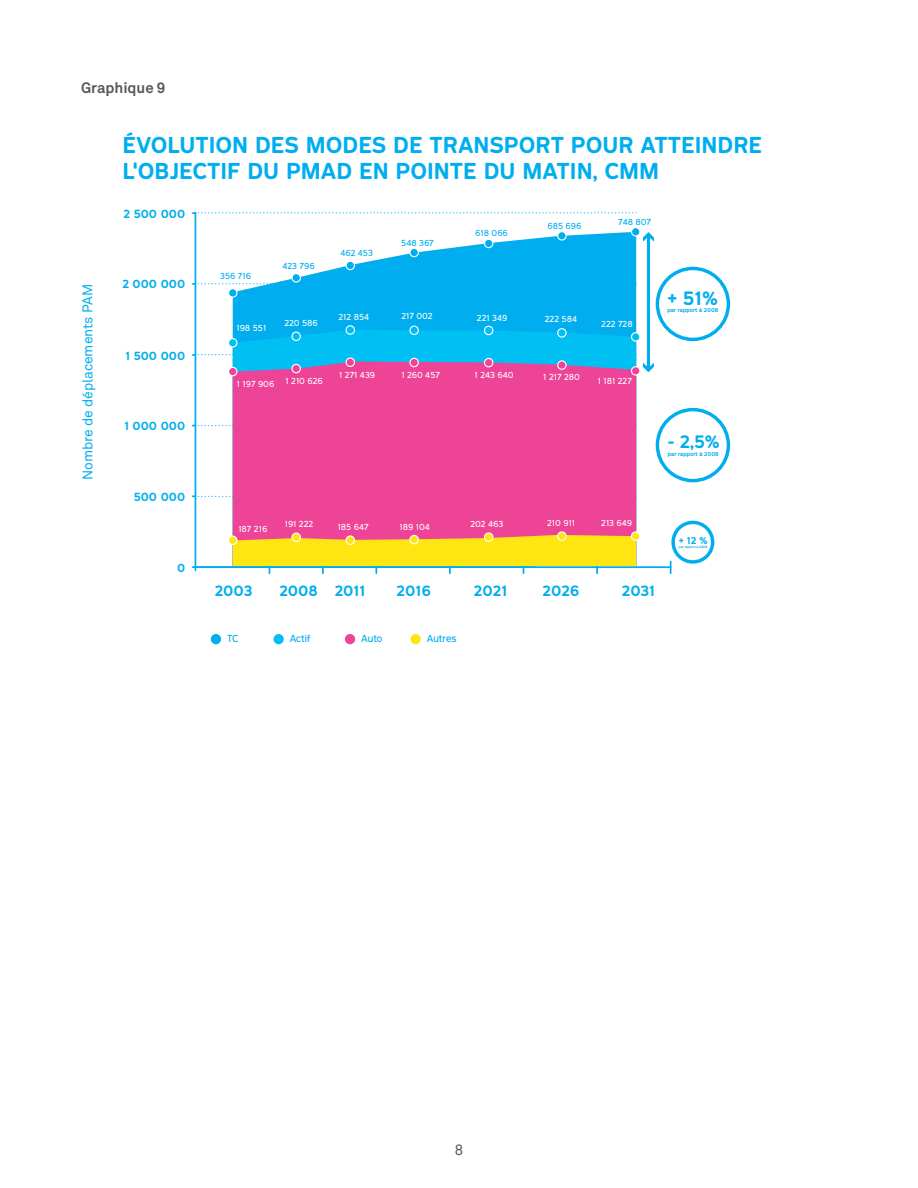
<style>
.page{position:relative;width:918px;height:1188px;background:#fff}
.page>*{position:absolute;margin:0;border:0;box-sizing:border-box;transform-origin:0 0}
.t1{font:700 21.3px/25.5px "STM Montreal";color:#00aeef}
.t2{font:700 17.85px "STM Montreal";color:#00aeef}
.t3{font:700 16.65px "STM Montreal";color:#00aeef}
.t4{font:700 15px "Akkurat";color:#58595b}
.t5{font:15px "Akkurat";color:#58595b}
.t6{font:13.95px "Akkurat";letter-spacing:-.005em;color:#00aeef}
.t7{font:700 13.8px "STM Montreal";color:#00aeef}
.t8{font:700 10.95px "STM Montreal";color:#00aeef}
.t9{font:9.45px "STM Montreal";color:#00aeef}
.t10{font:700 9.15px "STM Montreal";color:#00aeef}
.t11{font:8.1px "STM Montreal";letter-spacing:-.005em;color:#fff}
.t12{font:8.1px "STM Montreal";letter-spacing:-.005em;color:#00aeef}
.t13{font:700 5.25px "STM Montreal";color:#00aeef}
.t14{font:700 2.85px "STM Montreal";color:#00aeef}
</style>
<div class="page">
<svg style="left:643px;top:232px;width:11px;height:140px"></svg>
<div style="left:211px;top:634px;width:10px;height:10px;background:#00aeef;border-radius:50%"></div>
<div style="left:274px;top:634px;width:10px;height:10px;background:#00c0f3;border-radius:50%"></div>
<div style="left:410px;top:634px;width:11px;height:10px;background:#ffe512;border-radius:50%"></div>
<div style="left:345px;top:634px;width:10px;height:10px;background:#ee4498;border-radius:50%"></div>
<svg style="left:233px;top:232px;width:403px;height:98px;fill:#00aeef"></svg>
<svg style="left:233px;top:330px;width:403px;height:32px;background:#00bef2"></svg>
<div style="left:233px;top:362px;width:403px;height:173px;background:#ee4498"></div>
<div style="left:229px;top:289px;width:8px;height:8px;background:#00aeef;border-radius:50%"></div>
<div style="left:228px;top:288px;width:10px;height:10px;border:1px solid #fff;border-radius:50%"></div>
<svg style="left:292px;top:274px;width:8px;height:8px"></svg>
<div style="left:291px;top:273px;width:10px;height:10px;border:1px solid #fff;border-radius:50%"></div>
<div style="left:346px;top:261px;width:8px;height:9px;background:#00aeef;border-radius:50%"></div>
<div style="left:346px;top:261px;width:9px;height:9px;border:1px solid #fff;border-radius:50%"></div>
<div style="left:410px;top:248px;width:8px;height:9px;background:#00aeef;border-radius:50%"></div>
<div style="left:409px;top:248px;width:10px;height:9px;border:1px solid #fff;border-radius:50%"></div>
<div style="left:484px;top:239px;width:9px;height:9px;background:#00aeef;border-radius:50%"></div>
<div style="left:484px;top:239px;width:9px;height:9px;border:1px solid #fff;border-radius:50%"></div>
<div style="left:558px;top:232px;width:8px;height:8px;background:#00aeef;border-radius:50%"></div>
<div style="left:557px;top:231px;width:10px;height:10px;border:1px solid #fff;border-radius:50%"></div>
<div style="left:632px;top:228px;width:8px;height:8px;background:#00aeef;border-radius:50%"></div>
<div style="left:631px;top:227px;width:9px;height:10px;border:1px solid #fff;border-radius:50%"></div>
<svg style="left:229px;top:339px;width:8px;height:8px"></svg>
<div style="left:228px;top:338px;width:10px;height:10px;border:1px solid #fff;border-radius:50%"></div>
<div style="left:292px;top:332px;width:8px;height:9px;background:#00c0f3;border-radius:50%"></div>
<div style="left:291px;top:332px;width:10px;height:9px;border:1px solid #fff;border-radius:50%"></div>
<div style="left:346px;top:326px;width:8px;height:8px;background:#00c0f3;border-radius:50%"></div>
<div style="left:346px;top:325px;width:9px;height:10px;border:1px solid #fff;border-radius:50%"></div>
<div style="left:410px;top:326px;width:8px;height:8px;background:#00c0f3;border-radius:50%"></div>
<div style="left:409px;top:326px;width:10px;height:9px;border:1px solid #fff;border-radius:50%"></div>
<div style="left:484px;top:326px;width:9px;height:9px;background:#00c0f3;border-radius:50%"></div>
<div style="left:484px;top:326px;width:9px;height:9px;border:1px solid #fff;border-radius:50%"></div>
<div style="left:558px;top:329px;width:8px;height:8px;background:#00c0f3;border-radius:50%"></div>
<div style="left:557px;top:328px;width:10px;height:10px;border:1px solid #fff;border-radius:50%"></div>
<div style="left:632px;top:333px;width:8px;height:8px;background:#00c0f3;border-radius:50%"></div>
<div style="left:631px;top:332px;width:9px;height:10px;border:1px solid #fff;border-radius:50%"></div>
<div style="left:229px;top:367px;width:8px;height:9px;background:#ee4498;border-radius:50%"></div>
<div style="left:228px;top:367px;width:10px;height:9px;border:1px solid #fff;border-radius:50%"></div>
<div style="left:292px;top:364px;width:8px;height:9px;background:#ee4498;border-radius:50%"></div>
<div style="left:291px;top:364px;width:10px;height:9px;border:1px solid #fff;border-radius:50%"></div>
<div style="left:346px;top:358px;width:8px;height:8px;background:#ee4498;border-radius:50%"></div>
<div style="left:346px;top:357px;width:9px;height:10px;border:1px solid #fff;border-radius:50%"></div>
<div style="left:410px;top:358px;width:8px;height:9px;background:#ee4498;border-radius:50%"></div>
<div style="left:409px;top:358px;width:10px;height:9px;border:1px solid #fff;border-radius:50%"></div>
<div style="left:484px;top:358px;width:9px;height:9px;background:#ee4498;border-radius:50%"></div>
<div style="left:484px;top:358px;width:9px;height:9px;border:1px solid #fff;border-radius:50%"></div>
<div style="left:558px;top:361px;width:8px;height:8px;background:#ee4498;border-radius:50%"></div>
<div style="left:557px;top:360px;width:10px;height:10px;border:1px solid #fff;border-radius:50%"></div>
<div style="left:632px;top:367px;width:8px;height:8px;background:#ee4498;border-radius:50%"></div>
<div style="left:631px;top:366px;width:9px;height:10px;border:1px solid #fff;border-radius:50%"></div>
<svg style="left:193px;top:495px;width:444px;height:2px"></svg>
<svg style="left:193px;top:425px;width:444px;height:1px"></svg>
<svg style="left:193px;top:354px;width:444px;height:2px"></svg>
<svg style="left:193px;top:283px;width:444px;height:2px"></svg>
<svg style="left:193px;top:212px;width:444px;height:2px"></svg>
<hr style="left:195px;top:213px;width:1px;height:354px;background:#00aeef">
<hr style="left:195px;top:566px;width:476px;height:2px;background:#00aeef">
<svg style="left:670px;top:562px;width:2px;height:11px"></svg>
<svg style="left:233px;top:535px;width:403px;height:38px"></svg>
<div style="left:229px;top:536px;width:8px;height:9px;background:#ffe512;border-radius:50%"></div>
<div style="left:228px;top:536px;width:10px;height:9px;border:1px solid #fff;border-radius:50%"></div>
<div style="left:292px;top:533px;width:8px;height:8px;background:#ffe512;border-radius:50%"></div>
<div style="left:291px;top:533px;width:10px;height:9px;border:1px solid #fff;border-radius:50%"></div>
<div style="left:346px;top:536px;width:8px;height:8px;background:#ffe512;border-radius:50%"></div>
<div style="left:346px;top:535px;width:9px;height:10px;border:1px solid #fff;border-radius:50%"></div>
<div style="left:410px;top:535px;width:8px;height:9px;background:#ffe512;border-radius:50%"></div>
<div style="left:409px;top:535px;width:10px;height:9px;border:1px solid #fff;border-radius:50%"></div>
<div style="left:484px;top:533px;width:9px;height:8px;background:#ffe512;border-radius:50%"></div>
<div style="left:484px;top:532px;width:9px;height:10px;border:1px solid #fff;border-radius:50%"></div>
<div style="left:558px;top:532px;width:8px;height:8px;background:#ffe512;border-radius:50%"></div>
<div style="left:557px;top:531px;width:10px;height:10px;border:1px solid #fff;border-radius:50%"></div>
<div style="left:632px;top:532px;width:8px;height:8px;background:#ffe512;border-radius:50%"></div>
<div style="left:631px;top:531px;width:9px;height:10px;border:1px solid #fff;border-radius:50%"></div>
<div style="left:656px;top:408px;width:74px;height:74px;border:3px solid #00aeef;border-radius:50%"></div>
<div style="left:656px;top:267px;width:74px;height:74px;border:3px solid #00aeef;border-radius:50%"></div>
<div style="left:671px;top:521px;width:43px;height:43px;border:3px solid #00aeef;border-radius:50%"></div>
<h3 class="t4" style="left:81px;top:79px;width:86px">Graphique 9</h3>
<h1 class="t1" style="left:122px;top:132px;width:641px">ÉVOLUTION DES MODES DE TRANSPORT POUR ATTEINDRE<br>L'OBJECTIF DU PMAD EN POINTE DU MATIN, CMM</h1>
<h3 class="t6" style="left:79px;top:480px;width:197px;rotate:-90deg">Nombre de déplacements PAM</h3>
<h3 class="t8" style="left:123px;top:207px;width:63px">2 500 000</h3>
<h3 class="t8" style="left:122px;top:277px;width:64px">2 000 000</h3>
<h3 class="t8" style="left:126px;top:348px;width:61px">1 500 000</h3>
<h3 class="t8" style="left:124px;top:419px;width:62px">1 000 000</h3>
<h3 class="t8" style="left:134px;top:490px;width:53px">500 000</h3>
<h3 class="t8" style="left:177px;top:561px;width:10px">0</h3>
<p class="t12" style="left:220px;top:271px;width:32px">356 716</p>
<p class="t11" style="left:236px;top:323px;width:31px">198 551</p>
<p class="t12" style="left:282px;top:260px;width:34px">423 796</p>
<p class="t11" style="left:284px;top:318px;width:35px">220 586</p>
<p class="t11" style="left:237px;top:379px;width:39px">1 197 906</p>
<p class="t11" style="left:286px;top:376px;width:39px">1 210 626</p>
<p class="t12" style="left:340px;top:248px;width:34px">462 453</p>
<p class="t12" style="left:401px;top:238px;width:34px">548 367</p>
<p class="t12" style="left:475px;top:228px;width:34px">618 066</p>
<p class="t12" style="left:547px;top:221px;width:36px">685 696</p>
<p class="t11" style="left:338px;top:312px;width:32px">212 854</p>
<p class="t11" style="left:401px;top:311px;width:33px">217 002</p>
<p class="t11" style="left:477px;top:313px;width:32px">221 349</p>
<p class="t11" style="left:545px;top:313px;width:34px">222 584</p>
<p class="t11" style="left:339px;top:369px;width:37px">1 271 439</p>
<p class="t11" style="left:401px;top:369px;width:40px">1 260 457</p>
<p class="t11" style="left:475px;top:370px;width:40px">1 243 640</p>
<p class="t11" style="left:543px;top:372px;width:38px">1 217 280</p>
<p class="t12" style="left:618px;top:217px;width:35px">748 807</p>
<p class="t11" style="left:601px;top:319px;width:33px">222 728</p>
<p class="t11" style="left:598px;top:376px;width:36px">1 181 227</p>
<h2 class="t2" style="left:667px;top:287px;width:52px">+ 51%</h2>
<p class="t13" style="left:667px;top:307px;width:52px">par rapport à 2008</p>
<h3 class="t3" style="left:668px;top:431px;width:53px">- 2,5%</h3>
<p class="t13" style="left:668px;top:450px;width:52px">par rapport à 2008</p>
<p class="t11" style="left:238px;top:524px;width:30px">187 216</p>
<p class="t11" style="left:285px;top:519px;width:30px">191 222</p>
<p class="t11" style="left:338px;top:522px;width:33px">185 647</p>
<p class="t11" style="left:399px;top:522px;width:32px">189 104</p>
<p class="t11" style="left:470px;top:519px;width:35px">202 463</p>
<p class="t11" style="left:547px;top:518px;width:30px">210 911</p>
<p class="t11" style="left:601px;top:518px;width:33px">213 649</p>
<h3 class="t7" style="left:215px;top:583px;width:39px">2003</h3>
<h3 class="t7" style="left:279px;top:583px;width:88px">2008 2011</h3>
<h3 class="t7" style="left:397px;top:583px;width:36px">2016</h3>
<h3 class="t7" style="left:474px;top:583px;width:35px">2021</h3>
<h3 class="t7" style="left:542px;top:583px;width:38px">2026</h3>
<h3 class="t7" style="left:622px;top:583px;width:35px">2031</h3>
<p class="t9" style="left:227px;top:633px;width:13px">TC</p>
<p class="t9" style="left:290px;top:633px;width:22px">Actif</p>
<p class="t9" style="left:361px;top:633px;width:23px">Auto</p>
<p class="t9" style="left:427px;top:633px;width:31px">Autres</p>
<p class="t10" style="left:679px;top:535px;width:30px">+ 12 %</p>
<p class="t14" style="left:679px;top:545px;width:30px">par rapport à 2008</p>
<h3 class="t5" style="left:455px;top:1140px;width:10px">8</h3>
</div>
